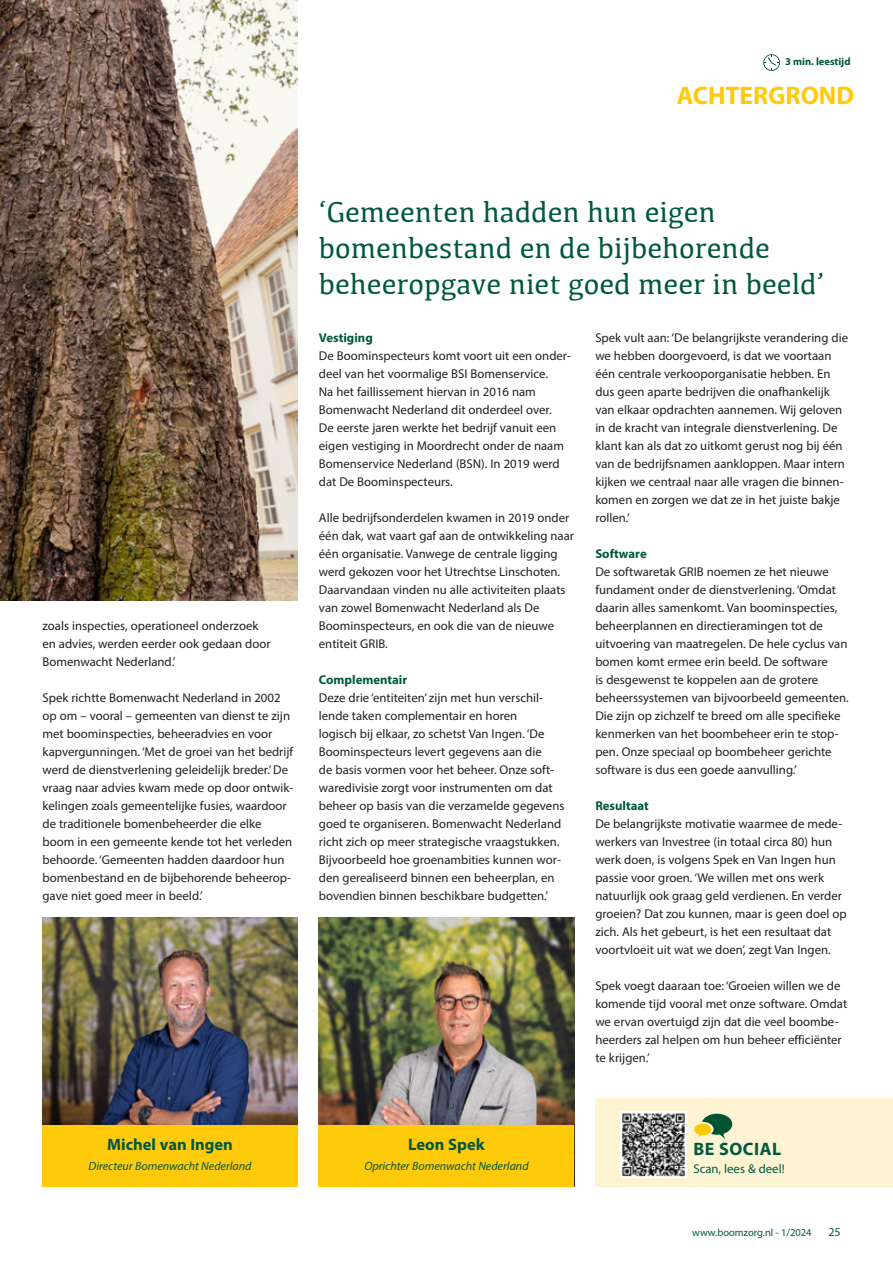
<style>
.page{position:relative;width:893px;height:1263px;background:#fff}
.page>*{position:absolute;margin:0;border:0;box-sizing:border-box;transform-origin:0 0}
.t1{font:30px/36px "Kefa";color:#005840}
.t2{font:700 25.5px "Myriad Pro";color:#feca0a}
.t3{font:700 18px "Myriad Pro";letter-spacing:.03em;color:#005840}
.t4{font:700 16.5px "Myriad Pro";color:#005840}
.t5{font:12.75px/18px "Myriad Pro";color:#231f20}
.t6{font:700 12.75px "Myriad Pro";color:#005840}
.t7{font:12.75px "Myriad Pro";color:#005840}
.t8{font:italic 12px "Myriad Pro";color:#005840}
.t9{font:12px "Myriad Pro";color:#005840}
.t10{font:10.5px "Myriad Pro";color:#005840}
.t11{font:700 10.5px "Myriad Pro";color:#005840}
</style>
<div class="page">
<img style="left:0;top:0;width:298px;height:600px">
<svg style="left:763px;top:54px;width:17px;height:17px"></svg>
<img style="left:319px;top:917px;width:255px;height:207px">
<img style="left:43px;top:917px;width:255px;height:207px">
<div style="left:319px;top:1124px;width:255px;height:62px;background:#feca0a"></div>
<div style="left:43px;top:1124px;width:255px;height:62px;background:#feca0a"></div>
<div style="left:595px;top:1098px;width:298px;height:89px;background:#fef3d2"></div>
<img style="left:621px;top:1111px;width:65px;height:66px">
<svg style="left:694px;top:1114px;width:38px;height:25px"></svg>
<p class="t11" style="left:785px;top:55px;width:67px">3 min. leestijd</p>
<h2 class="t2" style="left:677px;top:79px;width:179px">ACHTERGROND</h2>
<p class="t5" style="left:43px;top:617px;width:229px">zoals inspecties, operationeel onderzoek en advies, werden eerder ook gedaan door<br>Bomenwacht Nederland.’</p>
<p class="t5" style="left:43px;top:689px;width:252px">Spek richtte Bomenwacht Nederland in 2002 op om – vooral – gemeenten van dienst te zijn met boominspecties, beheeradvies en voor kapvergunningen. ‘Met de groei van het bedrijf werd de dienstverlening geleidelijk breder.’ De vraag naar advies kwam mede op door ontwik&shy;kelingen zoals gemeentelijke fusies, waardoor de traditionele bomenbeheerder die elke boom in een gemeente kende tot het verleden behoorde. ‘Gemeenten hadden daardoor hun bomenbestand en de bijbehorende beheerop&shy;gave niet goed meer in beeld.’</p>
<h1 class="t1" style="left:319px;top:193px;width:507px">‘Gemeenten hadden hun eigen bomenbestand en de bijbehorende beheeropgave niet goed meer in beeld’</h1>
<p class="t6" style="left:319px;top:329px;width:55px">Vestiging</p>
<p class="t5" style="left:319px;top:347px;width:254px">De Boominspecteurs komt voort uit een onder&shy;deel van het voormalige BSI Bomenservice.<br>Na het faillissement hiervan in 2016 nam Bomenwacht Nederland dit onderdeel over.<br>De eerste jaren werkte het bedrijf vanuit een eigen vestiging in Moordrecht onder de naam Bomenservice Nederland (BSN). In 2019 werd dat De Boominspecteurs.</p>
<p class="t5" style="left:319px;top:509px;width:257px">Alle bedrijfsonderdelen kwamen in 2019 onder één dak, wat vaart gaf aan de ontwikkeling naar één organisatie. Vanwege de centrale ligging werd gekozen voor het Utrechtse Linschoten.<br>Daarvandaan vinden nu alle activiteiten plaats van zowel Bomenwacht Nederland als De Boominspecteurs, en ook die van de nieuwe entiteit GRIB.</p>
<p class="t6" style="left:319px;top:671px;width:90px">Complementair</p>
<p class="t5" style="left:319px;top:689px;width:247px">Deze drie ‘entiteiten’ zijn met hun verschil&shy;lende taken complementair en horen<br>logisch bij elkaar, zo schetst Van Ingen. ‘De Boominspecteurs levert gegevens aan die<br>de basis vormen voor het beheer. Onze soft&shy;waredivisie zorgt voor instrumenten om dat beheer op basis van die verzamelde gegevens goed te organiseren. Bomenwacht Nederland richt zich op meer strategische vraagstukken.<br>Bijvoorbeeld hoe groenambities kunnen wor&shy;den gerealiseerd binnen een beheerplan, en bovendien binnen beschikbare budgetten.’</p>
<p class="t5" style="left:595px;top:329px;width:254px">Spek vult aan: ‘De belangrijkste verandering die we hebben doorgevoerd, is dat we voortaan één centrale verkooporganisatie hebben. En dus geen aparte bedrijven die onafhankelijk van elkaar opdrachten aannemen. Wij geloven in de kracht van integrale dienstverlening. De klant kan als dat zo uitkomt gerust nog bij één van de bedrijfsnamen aankloppen. Maar intern kijken we centraal naar alle vragen die binnen&shy;komen en zorgen we dat ze in het juiste bakje rollen.’</p>
<p class="t6" style="left:595px;top:546px;width:53px">Software</p>
<p class="t5" style="left:595px;top:563px;width:255px">De softwaretak GRIB noemen ze het nieuwe fundament onder de dienstverlening. ‘Omdat daarin alles samenkomt. Van boominspecties, beheerplannen en directieramingen tot de uitvoering van maatregelen. De hele cyclus van bomen komt ermee erin beeld. De software<br>is desgewenst te koppelen aan de grotere beheerssystemen van bijvoorbeeld gemeenten.<br>Die zijn op zichzelf te breed om alle specifieke kenmerken van het boombeheer erin te stop&shy;pen. Onze speciaal op boombeheer gerichte software is dus een goede aanvulling.’</p>
<p class="t6" style="left:595px;top:798px;width:55px">Resultaat</p>
<p class="t5" style="left:595px;top:815px;width:253px">De belangrijkste motivatie waarmee de mede&shy;werkers van Investree (in totaal circa 80) hun werk doen, is volgens Spek en Van Ingen hun passie voor groen. ‘We willen met ons werk natuurlijk ook graag geld verdienen. En verder groeien? Dat zou kunnen, maar is geen doel op zich. Als het gebeurt, is het een resultaat dat voortvloeit uit wat we doen’, zegt Van Ingen.</p>
<p class="t5" style="left:595px;top:977px;width:253px">Spek voegt daaraan toe: ‘Groeien willen we de komende tijd vooral met onze software. Omdat we ervan overtuigd zijn dat die veel boombe&shy;heerders zal helpen om hun beheer efficiënter te krijgen.’</p>
<p class="t4" style="left:107px;top:1133px;width:127px">Michel van Ingen</p>
<p class="t4" style="left:408px;top:1133px;width:78px">Leon Spek</p>
<p class="t8" style="left:89px;top:1158px;width:165px">Directeur Bomenwacht Nederland</p>
<p class="t8" style="left:364px;top:1158px;width:166px">Oprichter Bomenwacht Nederland</p>
<h3 class="t3" style="left:693px;top:1137px;width:89px">BE SOCIAL</h3>
<p class="t7" style="left:693px;top:1161px;width:93px">Scan, lees &amp; deel!</p>
<p class="t10" style="left:692px;top:1226px;width:121px">www.boomzorg.nl - 1/2024</p>
<p class="t9" style="left:828px;top:1224px;width:14px">25</p>
</div>
